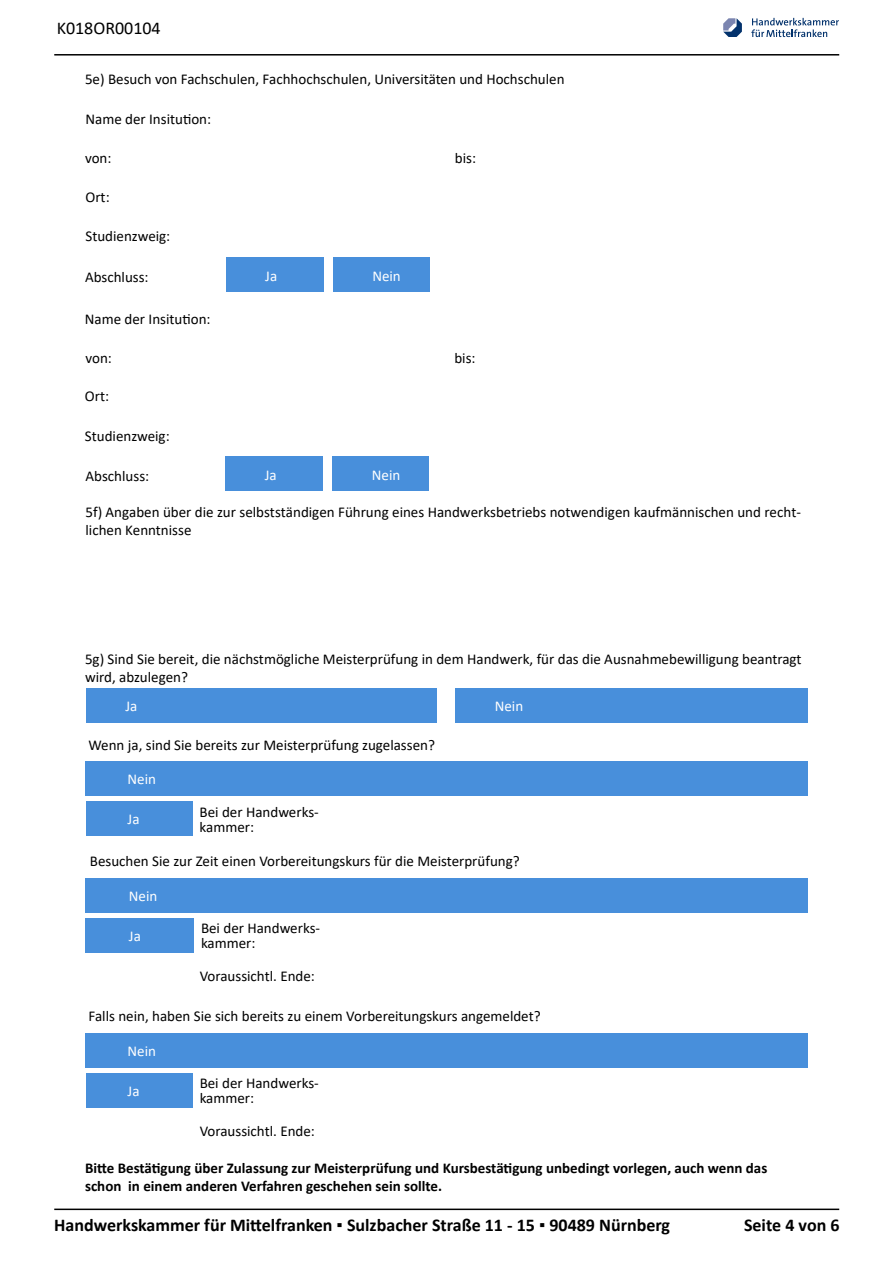
<style>
.page{position:relative;width:893px;height:1263px;background:#fff}
.page>*{position:absolute;margin:0;border:0;box-sizing:border-box;transform-origin:0 0}
.t1{font:700 18px "Calibri";color:#000}
.t2{font:18px "Calibri";color:#000}
.t3{font:15px/15px "Calibri";color:#000}
.t4{font:700 15px/18px "Calibri";color:#000}
.t5{font:15px "Calibri";color:#fff}
.s1{font-style:inherit}
</style>
<div class="page">
<hr style="left:54px;top:54px;width:785px;height:2px;background:#000">
<hr style="left:54px;top:1208px;width:785px;height:2px;background:#000">
<svg style="left:723px;top:18px;width:116px;height:19px"></svg>
<div style="left:226px;top:257px;width:98px;height:34px;background:#488fdb"></div>
<div style="left:333px;top:257px;width:97px;height:34px;background:#488fdb"></div>
<div style="left:225px;top:456px;width:98px;height:34px;background:#488fdb"></div>
<div style="left:332px;top:456px;width:97px;height:34px;background:#488fdb"></div>
<div style="left:85px;top:762px;width:723px;height:34px;background:#488fdb"></div>
<div style="left:86px;top:801px;width:106px;height:34px;background:#488fdb"></div>
<div style="left:86px;top:688px;width:350px;height:34px;background:#488fdb"></div>
<div style="left:455px;top:688px;width:353px;height:34px;background:#488fdb"></div>
<div style="left:85px;top:878px;width:723px;height:34px;background:#488fdb"></div>
<div style="left:85px;top:918px;width:109px;height:34px;background:#488fdb"></div>
<div style="left:85px;top:1033px;width:723px;height:34px;background:#488fdb"></div>
<div style="left:86px;top:1073px;width:106px;height:34px;background:#488fdb"></div>
<p class="t2" style="left:57px;top:15px;width:106px">K018OR00104</p>
<p class="t3" style="left:85px;top:71px;width:481px">5e) Besuch von Fachschulen, Fachhochschulen, Universitäten und Hochschulen</p>
<p class="t3" style="left:85px;top:112px;width:127px">Name der Insitution:</p>
<p class="t3" style="left:85px;top:150px;width:28px">von:</p>
<p class="t3" style="left:455px;top:150px;width:23px">bis:</p>
<p class="t3" style="left:85px;top:189px;width:26px">Ort:</p>
<p class="t3" style="left:85px;top:228px;width:86px">Studienzweig:</p>
<p class="t3" style="left:85px;top:269px;width:65px">Abschluss:</p>
<p class="t5" style="left:265px;top:265px;width:13px">Ja</p>
<p class="t5" style="left:372px;top:265px;width:30px">Nein</p>
<p class="t3" style="left:85px;top:311px;width:127px">Name der Insitution:</p>
<p class="t3" style="left:85px;top:350px;width:28px">von:</p>
<p class="t3" style="left:454px;top:350px;width:23px">bis:</p>
<p class="t3" style="left:85px;top:388px;width:26px">Ort:</p>
<p class="t3" style="left:85px;top:428px;width:86px">Studienzweig:</p>
<p class="t3" style="left:86px;top:468px;width:65px">Abschluss:</p>
<p class="t5" style="left:265px;top:465px;width:13px">Ja</p>
<p class="t5" style="left:372px;top:465px;width:30px">Nein</p>
<p class="t3" style="left:85px;top:502px;width:717px;line-height:18px">5f) Angaben über die zur selbstständigen Führung eines Handwerksbetriebs notwendigen kaufmännischen und recht&shy;lichen Kenntnisse</p>
<p class="t3" style="left:85px;top:650px;width:718px;line-height:18px">5g) Sind Sie bereit, die nächstmögliche Meisterprüfung in dem Handwerk, für das die Ausnahmebewilligung beantragt wird, abzulegen?</p>
<p class="t5" style="left:125px;top:695px;width:13px">Ja</p>
<p class="t5" style="left:495px;top:695px;width:30px">Nein</p>
<p class="t3" style="left:89px;top:737px;width:348px">Wenn ja, sind Sie bereits zur Meisterprüfung zugelassen?</p>
<p class="t5" style="left:128px;top:769px;width:30px">Nein</p>
<p class="t5" style="left:128px;top:809px;width:13px">Ja</p>
<p class="t3" style="left:200px;top:804px;width:121px">Bei der Handwerks&shy;kammer:</p>
<p class="t3" style="left:90px;top:853px;width:431px">Besuchen Sie zur Zeit einen Vorbereitungskurs für die Meisterprüfung?</p>
<p class="t5" style="left:129px;top:885px;width:30px">Nein</p>
<p class="t5" style="left:129px;top:925px;width:13px">Ja</p>
<p class="t3" style="left:201px;top:920px;width:121px">Bei der Handwerks&shy;kammer:</p>
<p class="t3" style="left:200px;top:968px;width:117px">Voraussichtl. Ende:</p>
<p class="t3" style="left:89px;top:1008px;width:454px">Falls nein, haben Sie sich bereits zu einem Vorbereitungskurs angemeldet?</p>
<p class="t5" style="left:128px;top:1040px;width:30px">Nein</p>
<p class="t5" style="left:128px;top:1080px;width:13px">Ja</p>
<p class="t3" style="left:200px;top:1075px;width:121px">Bei der Handwerks&shy;kammer:</p>
<p class="t3" style="left:200px;top:1123px;width:117px">Voraussichtl. Ende:</p>
<p class="t4" style="left:85px;top:1159px;width:684px">Bitte Bestätigung über Zulassung zur Meisterprüfung und Kursbestätigung unbedingt vorlegen, auch wenn das schon in einem anderen Verfahren geschehen sein sollte.</p>
<p class="t1" style="left:54px;top:1212px;width:617px">Handwerkskammer für Mittelfranken ▪ Sulzbacher Straße 11 - 15 ▪ 90489 Nürnberg</p>
<p class="t1" style="left:744px;top:1212px;width:97px">Seite 4 von <span class="s1">6</span></p>
</div>
